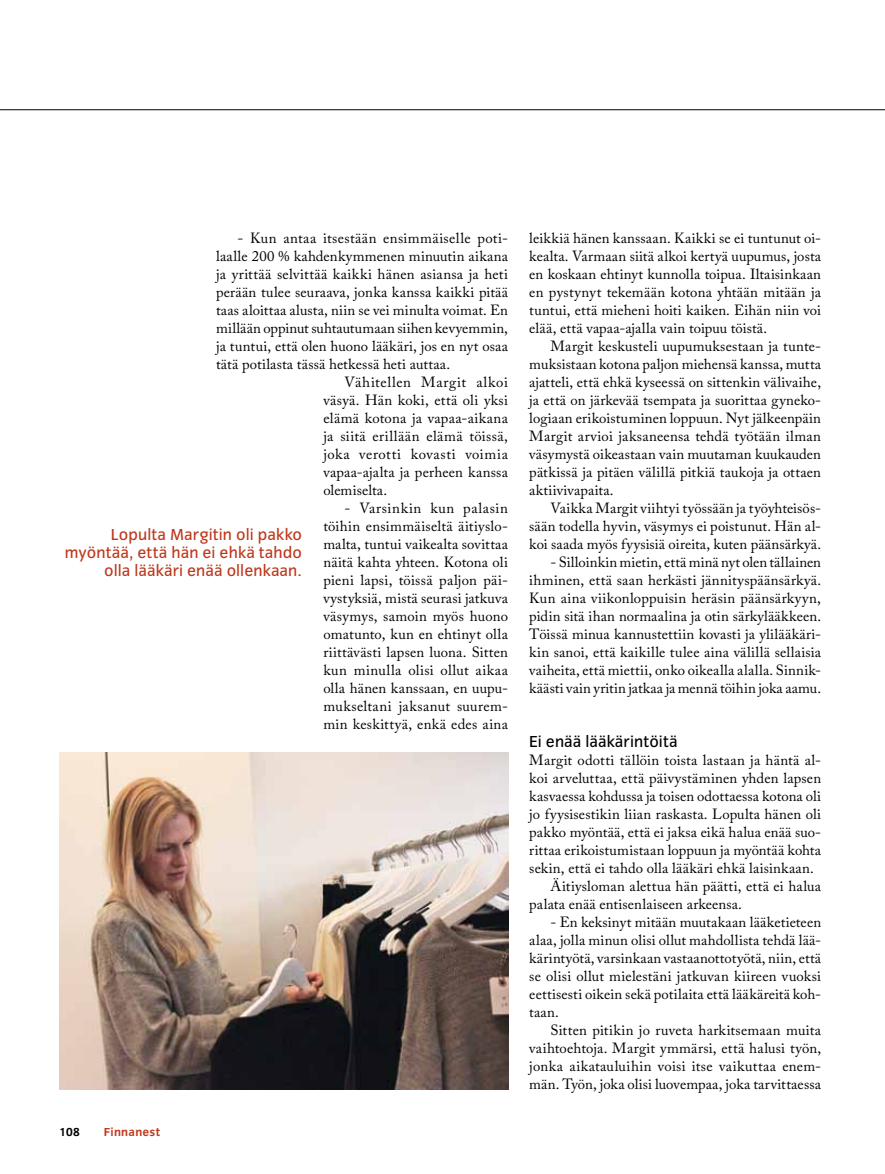
<style>
.page{position:relative;width:885px;height:1174px;background:#fff}
.page>*{position:absolute;margin:0;border:0;box-sizing:border-box;transform-origin:0 0}
.t1{font:16.5px/18px "Congress Sans";letter-spacing:.005em;color:#be381c;text-align:right}
.t2{font:16.5px "Congress Sans";letter-spacing:.005em;color:#000}
.t3{font:14.7px/18px "Adobe Caslon Pro";letter-spacing:.015em;color:#000;text-align:justify}
.t4{font:14.7px "Adobe Caslon Pro";letter-spacing:.04em;color:#000}
.t5{font:14.7px "Adobe Caslon Pro";letter-spacing:.045em;color:#000}
.t6{font:700 12px "Congress Sans";color:#be381c}
.t7{font:700 12px "Congress Sans";color:#000}
</style>
<div class="page">
<hr style="left:0;top:109px;width:884px;height:1px;background:#000">
<img style="left:60px;top:753px;width:448px;height:336px">
<p class="t3" style="left:237px;top:229px;width:272px">- Kun antaa itsestään ensimmäiselle poti-</p>
<p class="t3" style="left:216px;top:247px;width:293px">laalle 200 % kahdenkymmenen minuutin aikana</p>
<p class="t3" style="left:216px;top:265px;width:293px">ja yrittää selvittää kaikki hänen asiansa ja heti</p>
<p class="t3" style="left:216px;top:283px;width:293px">perään tulee seuraava, jonka kanssa kaikki pitää</p>
<p class="t3" style="left:216px;top:301px;width:293px">taas aloittaa alusta, niin se vei minulta voimat. En</p>
<p class="t3" style="left:216px;top:319px;width:293px">millään oppinut suhtautumaan siihen kevyemmin,</p>
<p class="t3" style="left:216px;top:337px;width:293px">ja tuntui, että olen huono lääkäri, jos en nyt osaa</p>
<p class="t3" style="left:216px;top:355px;width:235px">tätä potilasta tässä hetkessä heti auttaa.</p>
<p class="t5" style="left:344px;top:373px;width:165px">Vähitellen Margit alkoi</p>
<p class="t3" style="left:323px;top:391px;width:186px">väsyä. Hän koki, että oli yksi</p>
<p class="t3" style="left:323px;top:409px;width:186px">elämä kotona ja vapaa-aikana</p>
<p class="t3" style="left:323px;top:427px;width:186px">ja siitä erillään elämä töissä,</p>
<p class="t4" style="left:323px;top:445px;width:186px">joka verotti kovasti voimia</p>
<p class="t3" style="left:323px;top:463px;width:186px">vapaa-ajalta ja perheen kanssa</p>
<p class="t3" style="left:323px;top:481px;width:65px">olemiselta.</p>
<p class="t3" style="left:323px;top:499px;width:186px;text-indent:21px">- Varsinkin kun palasin töihin ensimmäiseltä äitiyslo&shy;malta, tuntui vaikealta sovittaa näitä kahta yhteen. Kotona oli pieni lapsi, töissä paljon päi&shy;vystyksiä, mistä seurasi jatkuva väsymys, samoin myös huono omatunto, kun en ehtinyt olla riittävästi lapsen luona. Sitten kun minulla olisi ollut aikaa olla hänen kanssaan, en uupu&shy;mukseltani jaksanut suurem&shy;min keskittyä, enkä edes aina</p>
<p class="t1" style="left:65px;top:526px;width:239px">Lopulta Margitin oli pakko myöntää, että hän ei ehkä tahdo olla lääkäri enää ollenkaan.</p>
<p class="t7" style="left:60px;top:1125px;width:22px">108</p>
<p class="t6" style="left:104px;top:1125px;width:58px">Finnanest</p>
<p class="t3" style="left:529px;top:229px;width:293px">leikkiä hänen kanssaan. Kaikki se ei tuntunut oi&shy;kealta. Varmaan siitä alkoi kertyä uupumus, josta en koskaan ehtinyt kunnolla toipua. Iltaisinkaan en pystynyt tekemään kotona yhtään mitään ja tuntui, että mieheni hoiti kaiken. Eihän niin voi elää, että vapaa-ajalla vain toipuu töistä.</p>
<p class="t3" style="left:529px;top:336px;width:293px;text-indent:21px">Margit keskusteli uupumuksestaan ja tunte&shy;muksistaan kotona paljon miehensä kanssa, mutta ajatteli, että ehkä kyseessä on sittenkin välivaihe, ja että on järkevää tsempata ja suorittaa gyneko&shy;logiaan erikoistuminen loppuun. Nyt jälkeenpäin Margit arvioi jaksaneensa tehdä työtään ilman väsymystä oikeastaan vain muutaman kuukauden pätkissä ja pitäen välillä pitkiä taukoja ja ottaen aktiivivapaita.</p>
<p class="t3" style="left:529px;top:498px;width:293px;text-indent:21px">Vaikka Margit viihtyi työssään ja työyhteisös&shy;sään todella hyvin, väsymys ei poistunut. Hän al&shy;koi saada myös fyysisiä oireita, kuten päänsärkyä.</p>
<p class="t3" style="left:529px;top:552px;width:293px;text-indent:21px">- Silloinkin mietin, että minä nyt olen tällainen ihminen, että saan herkästi jännityspäänsärkyä.<br>Kun aina viikonloppuisin heräsin päänsärkyyn, pidin sitä ihan normaalina ja otin särkylääkkeen.<br>Töissä minua kannustettiin kovasti ja ylilääkäri&shy;kin sanoi, että kaikille tulee aina välillä sellaisia vaiheita, että miettii, onko oikealla alalla. Sinnik&shy;käästi vain yritin jatkaa ja mennä töihin joka aamu.</p>
<p class="t2" style="left:529px;top:732px;width:150px">Ei enää lääkärintöitä</p>
<p class="t3" style="left:529px;top:751px;width:293px">Margit odotti tällöin toista lastaan ja häntä al-</p>
<p class="t3" style="left:529px;top:769px;width:293px">koi arveluttaa, että päivystäminen yhden lapsen</p>
<p class="t3" style="left:529px;top:787px;width:293px">kasvaessa kohdussa ja toisen odottaessa kotona oli</p>
<p class="t3" style="left:529px;top:805px;width:293px">jo fyysisestikin liian raskasta. Lopulta hänen oli</p>
<p class="t3" style="left:529px;top:823px;width:293px">pakko myöntää, että ei jaksa eikä halua enää suo-</p>
<p class="t3" style="left:529px;top:841px;width:293px">rittaa erikoistumistaan loppuun ja myöntää kohta</p>
<p class="t3" style="left:529px;top:859px;width:286px">sekin, että ei tahdo olla lääkäri ehkä laisinkaan.</p>
<p class="t3" style="left:550px;top:877px;width:272px">Äitiysloman alettua hän päätti, että ei halua</p>
<p class="t3" style="left:529px;top:895px;width:214px">palata enää entisenlaiseen arkeensa.</p>
<p class="t3" style="left:529px;top:913px;width:293px;text-indent:21px">- En keksinyt mitään muutakaan lääketieteen alaa, jolla minun olisi ollut mahdollista tehdä lää&shy;kärintyötä, varsinkaan vastaanottotyötä, niin, että se olisi ollut mielestäni jatkuvan kiireen vuoksi eettisesti oikein sekä potilaita että lääkäreitä koh&shy;taan.</p>
<p class="t3" style="left:529px;top:1021px;width:293px;text-indent:21px">Sitten pitikin jo ruveta harkitsemaan muita vaihtoehtoja. Margit ymmärsi, että halusi työn, jonka aikatauluihin voisi itse vaikuttaa enem&shy;män. Työn, joka olisi luovempaa, joka tarvittaessa</p>
</div>
